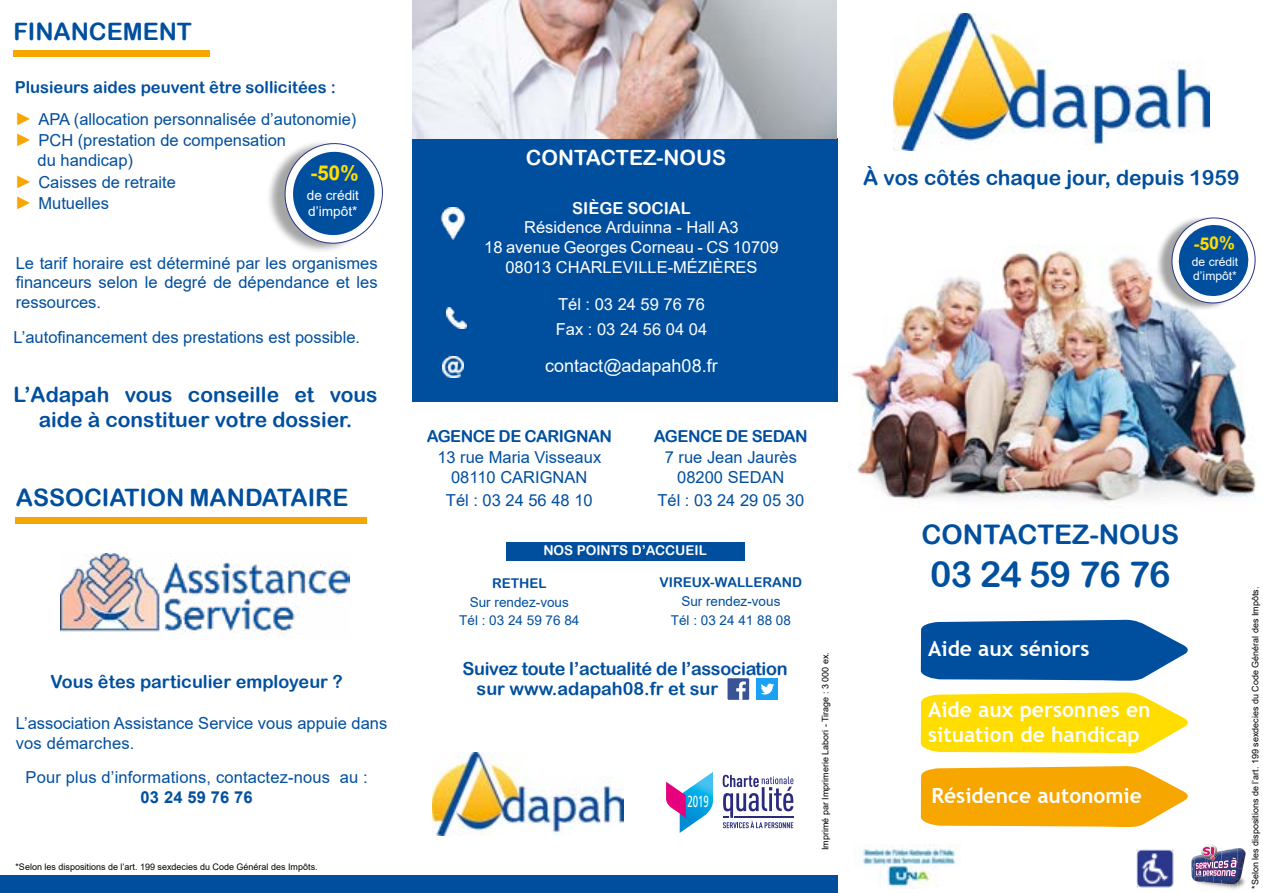
<style>
.page{position:relative;width:1263px;height:893px;background:#fff}
.page>*{position:absolute;margin:0;border:0;box-sizing:border-box;transform-origin:0 0}
.t1{font:36px "Arial Rounded MT Bold";letter-spacing:-.02em;color:#00509e}
.t2{font:27px "Arial Rounded MT Bold";color:#004f9f}
.t3{font:24px "Arial Rounded MT Bold";color:#004f9f}
.t4{font:700 21px/25.2px "Trebuchet MS";color:#fff}
.t5{font:21px/25.2px "Arial Rounded MT Bold";color:#004f9f;text-align:center}
.t6{font:21px "Arial Rounded MT Bold";color:#004f9e}
.t7{font:21px "Arial Rounded MT Bold";color:#fff}
.t8{font:700 20.7px "Arial";color:#fd0}
.t9{font:18px/19px "Arial Rounded MT Bold";letter-spacing:-.02em;color:#004f9f}
.t10{font:18px "Arial Rounded MT Bold";color:#004f9f}
.t11{font:18px "Arial";color:#fff}
.t12{font:700 17.55px "Arial";color:#fd0}
.t13{font:16.5px/19.8px "Arial";color:#004f9f}
.t14{font:16.5px/19.8px "Arial";color:#fff}
.t15{font:16.5px "Arial Rounded MT Bold";color:#004f9f}
.t16{font:16.5px "Arial Rounded MT Bold";letter-spacing:-.03em;color:#004f9f}
.t17{font:16.5px "Arial Rounded MT Bold";color:#fff}
.t18{font:700 16.5px "Arial";letter-spacing:.01em;color:#004f9f}
.t19{font:16.05px "Frutiger LT Std";color:#fff;scale:.6 1}
.t20{font:13.5px/18.8px "Arial";color:#004f9f;text-align:center}
.t21{font:13.5px "Arial Rounded MT Bold";color:#004f9f}
.t22{font:13.5px "Arial Rounded MT Bold";color:#fff}
.t23{font:13.5px/16.2px "Arial";color:#fff}
.t24{font:12px/14.4px "Arial";color:#fff}
.t25{font:9px "Arial";color:#000}
.t26{font:9px "Arial";color:#020203}
.s1{font-size:18px;color:#f7a600}
</style>
<div class="page">
<img style="left:1203px;top:844px;width:13px;height:3px">
<svg style="left:1191px;top:847px;width:54px;height:42px"></svg>
<img style="left:851px;top:245px;width:405px;height:258px">
<svg style="left:921px;top:619px;width:267px;height:62px;background:#2266ab"></svg>
<svg style="left:921px;top:692px;width:267px;height:62px;background:#ffe122"></svg>
<svg style="left:921px;top:766px;width:267px;height:61px;background:#f7b01f"></svg>
<img style="left:893px;top:14px;width:317px;height:136px">
<div style="left:412px;top:138px;width:426px;height:264px;background:#004f9f"></div>
<img style="left:442px;top:357px;width:22px;height:21px">
<img style="left:446px;top:308px;width:20px;height:21px">
<img style="left:440px;top:207px;width:26px;height:32px">
<div style="left:727px;top:678px;width:22px;height:22px;background:#3a5394"></div>
<svg style="left:736px;top:681px;width:10px;height:19px"></svg>
<div style="left:757px;top:678px;width:21px;height:22px;background:#1ca1f2"></div>
<svg style="left:761px;top:683px;width:13px;height:11px"></svg>
<div style="left:506px;top:542px;width:238px;height:19px;background:#004f9f"></div>
<img style="left:412px;top:0;width:424px;height:138px">
<div style="left:266px;top:140px;width:111px;height:113px;background:#000;opacity:.36"></div>
<svg style="left:279px;top:140px;width:104px;height:109px"></svg>
<div style="left:15px;top:518px;width:352px;height:6px;background:#f7a600"></div>
<div style="left:1156px;top:216px;width:93px;height:94px;background:#000;opacity:.36"></div>
<svg style="left:1167px;top:216px;width:89px;height:92px"></svg>
<img style="left:433px;top:752px;width:190px;height:83px">
<img style="left:1136px;top:850px;width:38px;height:37px">
<img style="left:61px;top:553px;width:288px;height:83px">
<div style="left:13px;top:51px;width:197px;height:6px;background:#f7a600"></div>
<div style="left:0;top:875px;width:838px;height:18px;background:#004f9f"></div>
<hr style="left:734px;top:816px;width:60px;height:2px;background:#2a2b7c">
<svg style="left:723px;top:775px;width:70px;height:53px"></svg>
<svg style="left:666px;top:772px;width:47px;height:61px"></svg>
<img style="left:861px;top:844px;width:98px;height:44px">
<h3 class="t3" style="left:13px;top:17px;width:180px">FINANCEMENT</h3>
<p class="t15" style="left:15px;top:77px;width:323px">Plusieurs aides peuvent être sollicitées :</p>
<p class="t13" style="left:15px;top:108px;width:343px;line-height:21.6px"><span class="s1">►</span> APA (allocation personnalisée d’autonomie) <span class="s1">►</span> PCH (prestation de compensation</p>
<p class="t13" style="left:15px;top:149px;width:163px;line-height:21.6px;text-indent:23px">du handicap)<br><span class="s1">►</span> Caisses de retraite <span class="s1">►</span> Mutuelles</p>
<p class="t8" style="left:310px;top:158px;width:50px;rotate:1deg">-50%</p>
<p class="t23" style="left:307px;top:187px;width:54px">de crédit d’impôt*</p>
<p class="t13" style="left:16px;top:253px;width:363px;text-align:justify">Le tarif horaire est déterminé par les organismes financeurs selon le degré de dépendance et les ressources.</p>
<p class="t13" style="left:13px;top:328px;width:348px">L’autofinancement des prestations est possible.</p>
<p class="t5" style="left:13px;top:381px;width:366px">L’Adapah vous conseille et vous aide à constituer votre dossier.</p>
<h3 class="t3" style="left:16px;top:484px;width:334px">ASSOCIATION MANDATAIRE</h3>
<p class="t10" style="left:50px;top:671px;width:294px">Vous êtes particulier employeur ?</p>
<p class="t13" style="left:16px;top:713px;width:373px">L’association Assistance Service vous appuie dans vos démarches.</p>
<p class="t13" style="left:26px;top:767px;width:344px">Pour plus d’informations, contactez-nous au :</p>
<p class="t18" style="left:141px;top:785px;width:114px">03 24 59 76 76</p>
<p class="t25" style="left:15px;top:860px;width:304px">*Selon les dispositions de l’art. 199 sexdecies du Code Général des Impôts.</p>
<p class="t7" style="left:526px;top:145px;width:202px">CONTACTEZ-NOUS</p>
<p class="t17" style="left:572px;top:198px;width:120px">SIÈGE SOCIAL</p>
<p class="t14" style="left:484px;top:218px;width:296px;text-align:center">Résidence Arduinna - Hall A3<br>18 avenue Georges Corneau - CS 10709<br>08013 CHARLEVILLE-MÉZIÈRES</p>
<p class="t14" style="left:556px;top:291px;width:153px;line-height:25.5px">Tél : 03 24 59 76 76<br>Fax : 03 24 56 04 04</p>
<p class="t11" style="left:545px;top:353px;width:174px">contact@adapah08.fr</p>
<p class="t16" style="left:427px;top:426px;width:187px">AGENCE DE CARIGNAN</p>
<p class="t16" style="left:654px;top:426px;width:155px">AGENCE DE SEDAN</p>
<p class="t13" style="left:437px;top:447px;width:165px;text-align:center">13 rue Maria Visseaux<br>08110 CARIGNAN</p>
<p class="t13" style="left:446px;top:490px;width:148px">Tél : 03 24 56 48 10</p>
<p class="t13" style="left:665px;top:447px;width:134px;text-align:center">7 rue Jean Jaurès<br>08200 SEDAN</p>
<p class="t13" style="left:657px;top:490px;width:148px">Tél : 03 24 29 05 30</p>
<p class="t22" style="left:543px;top:542px;width:165px">NOS POINTS D’ACCUEIL</p>
<p class="t21" style="left:492px;top:576px;width:56px">RETHEL</p>
<p class="t21" style="left:660px;top:575px;width:144px">VIREUX-WALLERAND</p>
<p class="t20" style="left:459px;top:592px;width:122px">Sur rendez-vous<br>Tél : 03 24 59 76 84</p>
<p class="t20" style="left:681px;top:592px;width:101px">Sur rendez-vous</p>
<p class="t20" style="left:671px;top:611px;width:122px">Tél : 03 24 41 88 08</p>
<p class="t9" style="left:477px;top:659px;width:312px;text-indent:-14px">Suivez toute l’actualité de l’association sur www.adapah08.fr et sur</p>
<p class="t19" style="left:687px;top:792px;width:37px">2019</p>
<p class="t26" style="left:819px;top:850px;width:200px;rotate:-90deg">Imprimé par Imprimerie Labori - Tirage : 3 000 ex.</p>
<p class="t6" style="left:863px;top:166px;width:378px">À vos côtés chaque jour, depuis 1959</p>
<p class="t12" style="left:1193px;top:231px;width:43px">-50%</p>
<p class="t24" style="left:1192px;top:254px;width:48px">de crédit d’impôt*</p>
<h2 class="t2" style="left:921px;top:518px;width:259px">CONTACTEZ-NOUS</h2>
<h1 class="t1" style="left:930px;top:552px;width:242px">03 24 59 76 76</h1>
<p class="t4" style="left:928px;top:636px;width:163px">Aide aux séniors</p>
<p class="t4" style="left:928px;top:697px;width:224px">Aide aux personnes en situation de handicap</p>
<p class="t4" style="left:931px;top:783px;width:212px">Résidence autonomie</p>
<p class="t25" style="left:1249px;top:889px;width:304px;rotate:-90deg">*Selon les dispositions de l’art. 199 sexdecies du Code Général des Impôts.</p>
</div>
